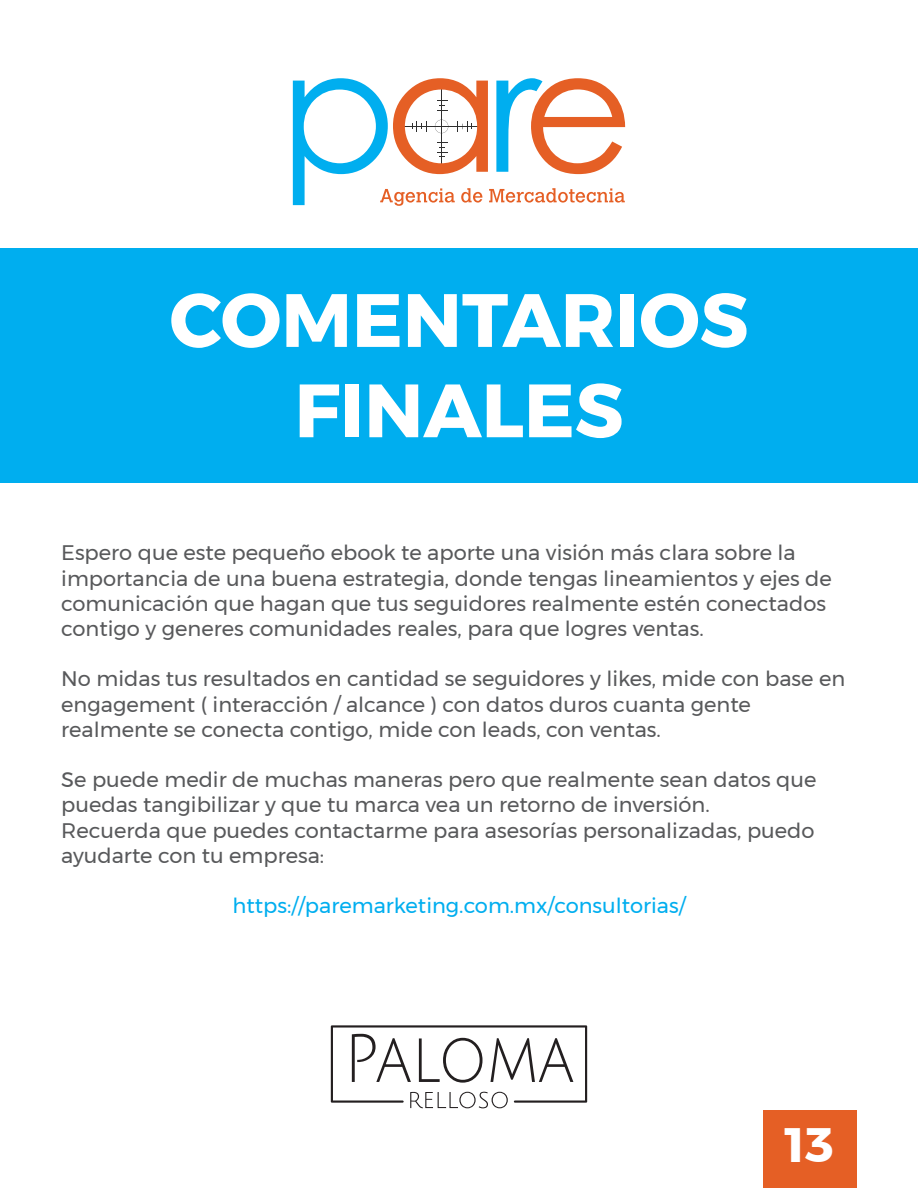
<style>
.page{position:relative;width:918px;height:1188px;background:#fff}
.page>*{position:absolute;margin:0;border:0;box-sizing:border-box;transform-origin:0 0}
.t1{font:700 75.3px/90.3px "Montserrat";color:#fff;text-align:center}
.t2{font:700 48.15px "Montserrat";color:#fff}
.t3{font:21px/25.2px "Montserrat";color:#58595b}
.t4{font:21px "Montserrat";color:#00aeef}
</style>
<div class="page">
<div style="left:0;top:248px;width:918px;height:234px;background:#00aeef"></div>
<svg style="left:293px;top:78px;width:332px;height:128px"></svg>
<svg style="left:331px;top:1025px;width:256px;height:83px"></svg>
<div style="left:763px;top:1110px;width:94px;height:78px;background:#e55f25"></div>
<h1 class="t1" style="left:170px;top:275px;width:580px">COMENTARIOS<br>FINALES</h1>
<p class="t3" style="left:61px;top:540px;width:772px">Espero que este pequeño ebook te aporte una visión más clara sobre la importancia de una buena estrategia, donde tengas lineamientos y ejes de comunicación que hagan que tus seguidores realmente estén conectados contigo y generes comunidades reales, para que logres ventas.</p>
<p class="t3" style="left:61px;top:666px;width:786px">No midas tus resultados en cantidad se seguidores y likes, mide con base en engagement ( interacción / alcance ) con datos duros cuanta gente realmente se conecta contigo, mide con leads, con ventas.</p>
<p class="t3" style="left:61px;top:767px;width:757px">Se puede medir de muchas maneras pero que realmente sean datos que puedas tangibilizar y que tu marca vea un retorno de inversión.<br>Recuerda que puedes contactarme para asesorías personalizadas, puedo ayudarte con tu empresa:</p>
<p class="t4" style="left:233px;top:890px;width:454px">https://paremarketing.com.mx/consultorias/</p>
<h2 class="t2" style="left:785px;top:1106px;width:50px">13</h2>
</div>
